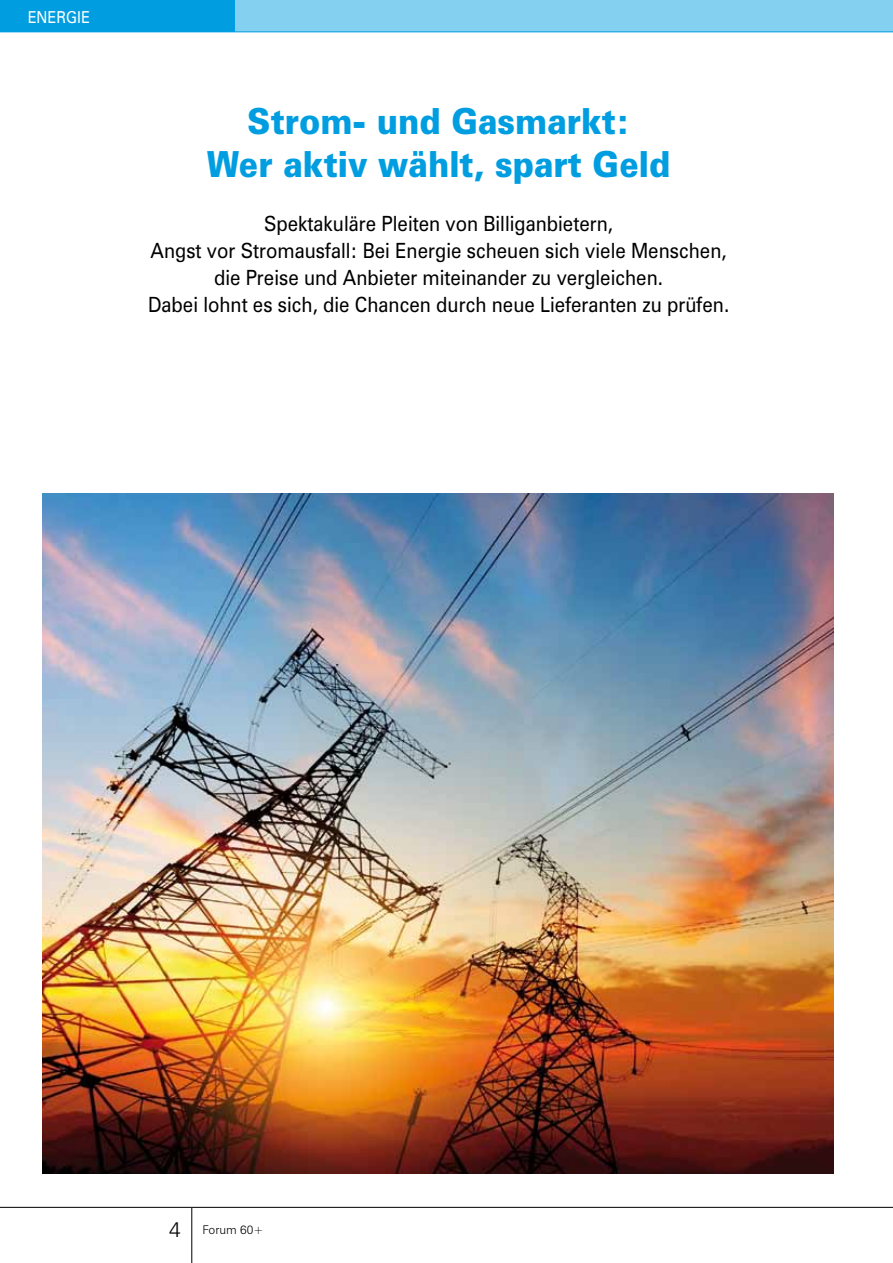
<style>
.page{position:relative;width:893px;height:1263px;background:#fff}
.page>*{position:absolute;margin:0;border:0;box-sizing:border-box;transform-origin:0 0}
.t1{font:900 36px/43.2px "Zurich BT";color:#009ee0;text-align:center;scale:.9 1}
.t2{font:21px/27px "Zurich BT";color:#000;text-align:center;scale:.9 1}
.t3{font:16.5px "Zurich BT";color:#fff;scale:.9 1}
.t4{font:300 12px "Zurich BT";color:#000}
.s1{font-size:21px}
</style>
<div class="page">
<hr style="left:0;top:1207px;width:893px;height:1px;background:#000">
<hr style="left:191px;top:1208px;width:1px;height:55px;background:#000">
<div style="left:0;top:0;width:893px;height:32px;background:#84d0f0"></div>
<div style="left:0;top:0;width:234px;height:32px;background:#009ee0"></div>
<hr style="left:0;top:32px;width:893px;height:1px;background:#009ee0">
<img style="left:43px;top:493px;width:790px;height:681px">
<p class="t3" style="left:28px;top:7px;width:68px">Energie</p>
<h1 class="t1" style="left:207px;top:99px;width:516px">Strom- und Gasmarkt:<br>Wer aktiv wählt, spart Geld</h1>
<p class="t2" style="left:148px;top:210px;width:647px">Spektakuläre Pleiten von Billiganbietern,<br>Angst vor Stromausfall: Bei Energie scheuen sich viele Menschen, die Preise und Anbieter miteinander zu vergleichen.<br>Dabei lohnt es sich, die Chancen durch neue Lieferanten zu prüfen.</p>
<p class="t4" style="left:169px;top:1222px;width:96px"><span class="s1">4</span> Forum 60+</p>
</div>
